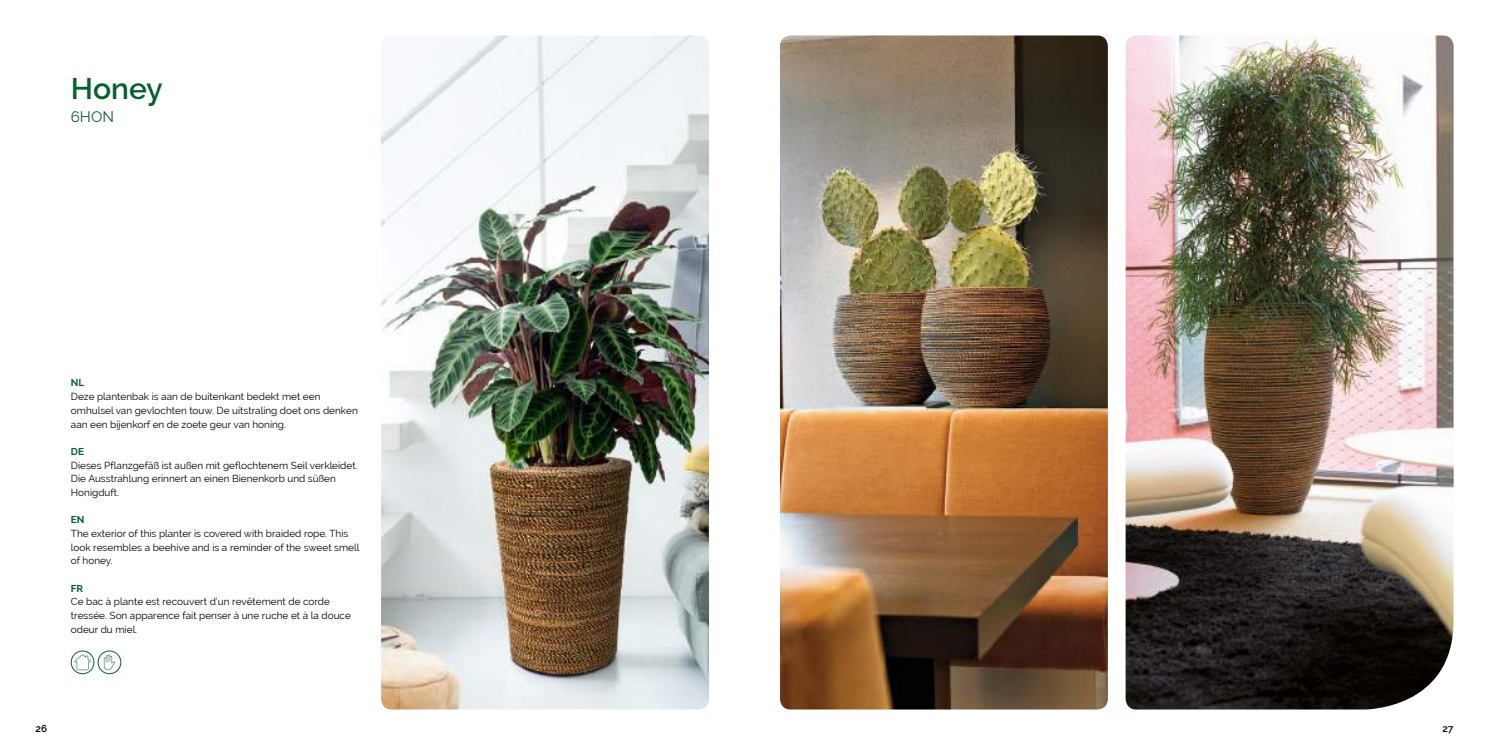
<style>
.page{position:relative;width:1489px;height:745px;background:#fff}
.page>*{position:absolute;margin:0;border:0;box-sizing:border-box;transform-origin:0 0}
.t1{font:600 30px "Raleway";color:#08602c}
.t2{font:15px "Raleway";color:#08602c}
.t3{font:10px/13.8px "Raleway";color:#000}
.t4{font:700 10px "Raleway";color:#08602c}
.t5{font:600 10px "Raleway";color:#000}
</style>
<div class="page">
<img style="left:381px;top:35px;width:328px;height:674px">
<img style="left:780px;top:35px;width:327px;height:674px">
<img style="left:1125px;top:35px;width:328px;height:674px">
<svg style="left:74px;top:654px;width:17px;height:15px"></svg>
<div style="left:71px;top:650px;width:23px;height:23px;border:1px solid #08602c;border-radius:50%"></div>
<svg style="left:104px;top:654px;width:11px;height:15px"></svg>
<div style="left:98px;top:650px;width:23px;height:23px;border:1px solid #08602c;border-radius:50%"></div>
<h1 class="t1" style="left:71px;top:71px;width:93px">Honey</h1>
<h2 class="t2" style="left:71px;top:108px;width:45px">6HON</h2>
<p class="t4" style="left:71px;top:377px;width:15px">NL</p>
<p class="t3" style="left:71px;top:389px;width:288px">Deze plantenbak is aan de buitenkant bedekt met een omhulsel van gevlochten touw. De uitstraling doet ons denken aan een bijenkorf en de zoete geur van honing.</p>
<p class="t4" style="left:71px;top:445px;width:15px">DE</p>
<p class="t3" style="left:71px;top:458px;width:288px">Dieses Pflanzgefäß ist außen mit geflochtenem Seil verkleidet.<br>Die Ausstrahlung erinnert an einen Bienenkorb und süßen<br>Honigduft.</p>
<p class="t4" style="left:71px;top:513px;width:15px">EN</p>
<p class="t3" style="left:71px;top:526px;width:290px">The exterior of this planter is covered with braided rope. This look resembles a beehive and is a reminder of the sweet smell of honey.</p>
<p class="t4" style="left:71px;top:582px;width:14px">FR</p>
<p class="t3" style="left:71px;top:594px;width:281px">Ce bac à plante est recouvert d’un revêtement de corde tressée. Son apparence fait penser à une ruche et à la douce odeur du miel.</p>
<p class="t5" style="left:35px;top:722px;width:13px">26</p>
<p class="t5" style="left:1442px;top:722px;width:13px">27</p>
</div>
